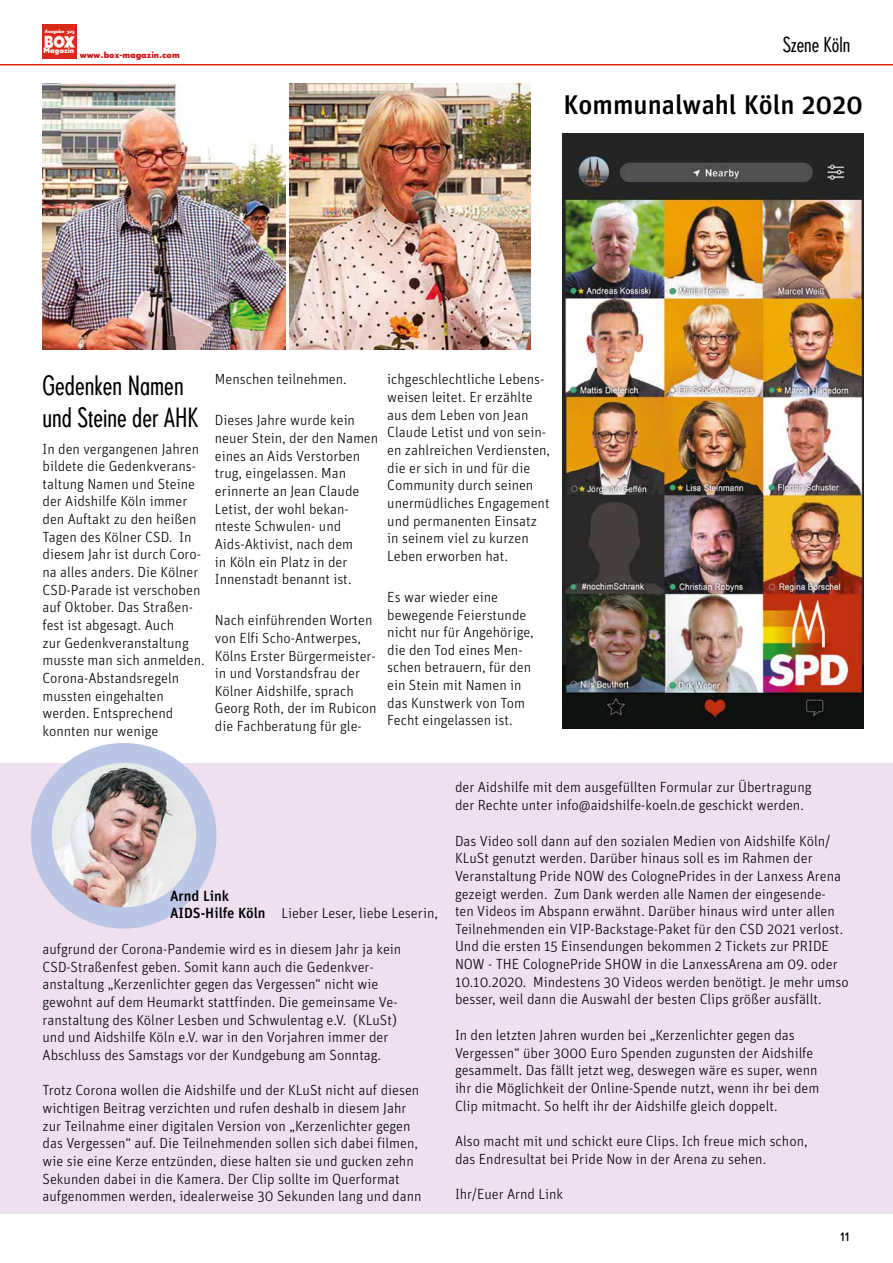
<style>
.page{position:relative;width:893px;height:1263px;background:#fff}
.page>*{position:absolute;margin:0;border:0;box-sizing:border-box;transform-origin:0 0}
.t1{font:condensed 27px/32.4px "Super Grotesk A";color:#000}
.t2{font:500 27px "Unit";color:#000}
.t3{font:condensed 21px "Super Grotesk A";color:#000}
.t4{font:condensed 18px "Super Grotesk A";color:#000}
.t5{font:300 14.7px/17.7px "Unit";color:#000}
.t6{font:500 14.7px/17.7px "Unit";color:#000}
.t7{font:700 9px "Super Grotesk C";color:#cd1719}
.t8{font:700 7.5px "Super Grotesk C";color:#fff}
.t9{font:700 4.8px "Super Grotesk C";letter-spacing:-.01em;color:#fff}
</style>
<div class="page">
<img style="left:43px;top:24px;width:33px;height:34px">
<hr style="left:0;top:64px;width:893px;height:1px;background:#e42413">
<div style="left:0;top:764px;width:893px;height:450px;background:#eee0ef"></div>
<div style="left:31px;top:743px;width:185px;height:186px;background:#bbc5e5;border-radius:50%"></div>
<img style="left:52px;top:763px;width:144px;height:144px;border-radius:72px">
<img style="left:289px;top:84px;width:241px;height:266px">
<img style="left:43px;top:84px;width:243px;height:266px">
<img style="left:563px;top:133px;width:300px;height:596px">
<p class="t9" style="left:45px;top:29px;width:31px">Ausgabe 325</p>
<p class="t8" style="left:44px;top:47px;width:32px">Magazin</p>
<p class="t7" style="left:80px;top:51px;width:101px">www.box-magazin.com</p>
<h2 class="t3" style="left:783px;top:33px;width:69px">Szene Köln</h2>
<h1 class="t2" style="left:563px;top:88px;width:301px">Kommunalwahl Köln 2020</h1>
<h1 class="t1" style="left:43px;top:369px;width:157px">Gedenken Namen und Steine der AHK</h1>
<p class="t5" style="left:43px;top:439px;width:164px">In den vergangenen Jahren bildete die Gedenkverans&shy;taltung Namen und Steine der Aidshilfe Köln immer den Auftakt zu den heißen<br>Tagen des Kölner CSD. In diesem Jahr ist durch Coro&shy;na alles anders. Die Kölner<br>CSD-Parade ist verschoben auf Oktober. Das Straßen&shy;fest ist abgesagt. Auch<br>zur Gedenkveranstaltung musste man sich anmelden.<br>Corona-Abstandsregeln mussten eingehalten werden. Entsprechend konnten nur wenige</p>
<p class="t5" style="left:215px;top:370px;width:133px">Menschen teilnehmen.</p>
<p class="t5" style="left:215px;top:411px;width:165px">Dieses Jahre wurde kein neuer Stein, der den Namen eines an Aids Verstorben trug, eingelassen. Man erinnerte an Jean Claude<br>Letist, der wohl bekan&shy;nteste Schwulen- und<br>Aids-Aktivist, nach dem<br>in Köln ein Platz in der<br>Innenstadt benannt ist.</p>
<p class="t5" style="left:215px;top:611px;width:163px">Nach einführenden Worten von Elfi Scho-Antwerpes,<br>Kölns Erster Bürgermeister&shy;in und Vorstandsfrau der<br>Kölner Aidshilfe, sprach<br>Georg Roth, der im Rubicon die Fachberatung für gle-</p>
<p class="t5" style="left:387px;top:370px;width:164px">ichgeschlechtliche Lebens&shy;weisen leitet. Er erzählte aus dem Leben von Jean<br>Claude Letist und von sein&shy;en zahlreichen Verdiensten, die er sich in und für die<br>Community durch seinen unermüdliches Engagement und permanenten Einsatz in seinem viel zu kurzen<br>Leben erworben hat.</p>
<p class="t5" style="left:387px;top:588px;width:148px">Es war wieder eine bewegende Feierstunde nicht nur für Angehörige, die den Tod eines Men&shy;schen betrauern, für den ein Stein mit Namen in das Kunstwerk von Tom<br>Fecht eingelassen ist.</p>
<p class="t6" style="left:170px;top:886px;width:97px">Arnd Link<br>AIDS-Hilfe Köln</p>
<p class="t5" style="left:281px;top:904px;width:158px">Lieber Leser, liebe Leserin,</p>
<p class="t5" style="left:43px;top:940px;width:360px">aufgrund der Corona-Pandemie wird es in diesem Jahr ja kein CSD-Straßenfest geben. Somit kann auch die Gedenkver&shy;anstaltung „Kerzenlichter gegen das Vergessen“ nicht wie gewohnt auf dem Heumarkt stattfinden. Die gemeinsame Ve&shy;ranstaltung des Kölner Lesben und Schwulentag e.V. (KLuSt) und und Aidshilfe Köln e.V. war in den Vorjahren immer der Abschluss des Samstags vor der Kundgebung am Sonntag.</p>
<p class="t5" style="left:43px;top:1081px;width:381px">Trotz Corona wollen die Aidshilfe und der KLuSt nicht auf diesen wichtigen Beitrag verzichten und rufen deshalb in diesem Jahr zur Teilnahme einer digitalen Version von „Kerzenlichter gegen das Vergessen“ auf. Die Teilnehmenden sollen sich dabei filmen, wie sie eine Kerze entzünden, diese halten sie und gucken zehn Sekunden dabei in die Kamera. Der Clip sollte im Querformat aufgenommen werden, idealerweise 30 Sekunden lang und dann</p>
<p class="t5" style="left:455px;top:778px;width:358px">der Aidshilfe mit dem ausgefüllten Formular zur Übertragung der Rechte unter info@aidshilfe-koeln.de geschickt werden.</p>
<p class="t5" style="left:455px;top:831px;width:395px">Das Video soll dann auf den sozialen Medien von Aidshilfe Köln/ KLuSt genutzt werden. Darüber hinaus soll es im Rahmen der Veranstaltung Pride NOW des ColognePrides in der Lanxess Arena gezeigt werden. Zum Dank werden alle Namen der eingesende-<br>ten Videos im Abspann erwähnt. Darüber hinaus wird unter allen Teilnehmenden ein VIP-Backstage-Paket für den CSD 2021 verlost.<br>Und die ersten 15 Einsendungen bekommen 2 Tickets zur PRIDE NOW - THE ColognePride SHOW in die LanxessArena am 09. oder 10.10.2020. Mindestens 30 Videos werden benötigt. Je mehr umso besser, weil dann die Auswahl der besten Clips größer ausfällt.</p>
<p class="t5" style="left:455px;top:1026px;width:366px">In den letzten Jahren wurden bei „Kerzenlichter gegen das Vergessen“ über 3000 Euro Spenden zugunsten der Aidshilfe gesammelt. Das fällt jetzt weg, deswegen wäre es super, wenn ihr die Möglichkeit der Online-Spende nutzt, wenn ihr bei dem Clip mitmacht. So helft ihr der Aidshilfe gleich doppelt.</p>
<p class="t5" style="left:455px;top:1132px;width:354px">Also macht mit und schickt eure Clips. Ich freue mich schon, das Endresultat bei Pride Now in der Arena zu sehen.</p>
<p class="t5" style="left:455px;top:1185px;width:110px">Ihr/Euer Arnd Link</p>
<p class="t4" style="left:840px;top:1224px;width:10px">11</p>
</div>
